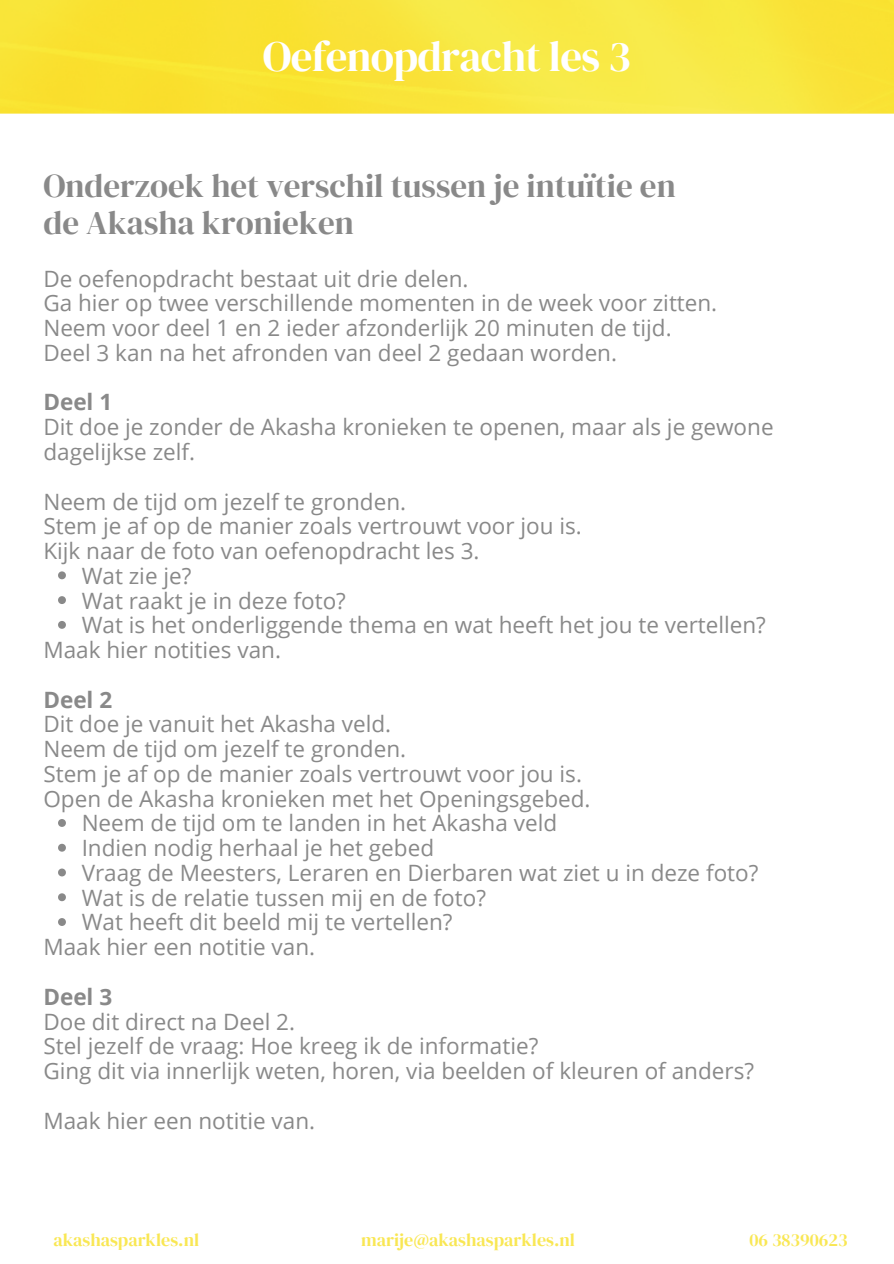
<style>
.page{position:relative;width:894px;height:1264px;background:#fff}
.page>*{position:absolute;margin:0;border:0;box-sizing:border-box;transform-origin:0 0}
.t1{font:42.75px "DM Serif Display";letter-spacing:-.015em;color:#fff}
.t2{font:33px/37.2px "DM Serif Display";color:#898989}
.t3{font:22.5px/24.8px "Open Sans";color:#898989}
.t4{font:18px "DM Serif Display";color:#f8e338}
.s1{font-weight:700}
</style>
<div class="page">
<svg style="left:0;top:0;width:893px;height:113px;background:#f8e43a"></svg>
<svg style="left:58px;top:571px;width:8px;height:8px"></svg>
<svg style="left:58px;top:596px;width:8px;height:8px"></svg>
<svg style="left:58px;top:621px;width:8px;height:8px"></svg>
<svg style="left:58px;top:819px;width:8px;height:8px"></svg>
<svg style="left:58px;top:843px;width:8px;height:8px"></svg>
<svg style="left:58px;top:868px;width:8px;height:8px"></svg>
<svg style="left:58px;top:893px;width:8px;height:8px"></svg>
<svg style="left:58px;top:918px;width:8px;height:8px"></svg>
<h1 class="t1" style="left:263px;top:27px;width:369px">Oefenopdracht les 3</h1>
<h2 class="t2" style="left:43px;top:166px;width:633px">Onderzoek het verschil tussen je intuïtie en de Akasha kronieken</h2>
<h3 class="t3" style="left:43px;top:265px;width:675px">De oefenopdracht bestaat uit drie delen.<br>Ga hier op twee verschillende momenten in de week voor zitten.<br>Neem voor deel 1 en 2 ieder afzonderlijk 20 minuten de tijd.<br>Deel 3 kan na het afronden van deel 2 gedaan worden.</h3>
<h3 class="t3" style="left:43px;top:389px;width:731px"><span class="s1">Deel 1<br></span>Dit doe je zonder de Akasha kronieken te openen, maar als je gewone dagelijkse zelf.</h3>
<h3 class="t3" style="left:43px;top:488px;width:540px">Neem de tijd om jezelf te gronden.<br>Stem je af op de manier zoals vertrouwt voor jou is.<br>Kijk naar de foto van oefenopdracht les 3.</h3>
<p class="t3" style="left:82px;top:562px;width:111px">Wat zie je?</p>
<p class="t3" style="left:82px;top:587px;width:266px">Wat raakt je in deze foto?</p>
<p class="t3" style="left:82px;top:612px;width:685px">Wat is het onderliggende thema en wat heeft het jou te vertellen?</p>
<h3 class="t3" style="left:43px;top:637px;width:239px">Maak hier notities van.</h3>
<h3 class="t3" style="left:43px;top:686px;width:548px"><span class="s1">Deel 2<br></span>Dit doe je vanuit het Akasha veld.<br>Neem de tijd om jezelf te gronden.<br>Stem je af op de manier zoals vertrouwt voor jou is.<br>Open de Akasha kronieken met het Openingsgebed.</h3>
<p class="t3" style="left:82px;top:810px;width:477px">Neem de tijd om te landen in het Akasha veld</p>
<p class="t3" style="left:82px;top:835px;width:354px">Indien nodig herhaal je het gebed</p>
<p class="t3" style="left:82px;top:859px;width:678px">Vraag de Meesters, Leraren en Dierbaren wat ziet u in deze foto?</p>
<p class="t3" style="left:82px;top:884px;width:406px">Wat is de relatie tussen mij en de foto?</p>
<p class="t3" style="left:82px;top:909px;width:372px">Wat heeft dit beeld mij te vertellen?</p>
<h3 class="t3" style="left:43px;top:934px;width:273px">Maak hier een notitie van.</h3>
<h3 class="t3" style="left:43px;top:983px;width:712px"><span class="s1">Deel 3<br></span>Doe dit direct na Deel 2.<br>Stel jezelf de vraag: Hoe kreeg ik de informatie?<br>Ging dit via innerlijk weten, horen, via beelden of kleuren of anders?</h3>
<h3 class="t3" style="left:43px;top:1107px;width:273px">Maak hier een notitie van.</h3>
<p class="t4" style="left:53px;top:1227px;width:147px">akashasparkles.nl</p>
<p class="t4" style="left:361px;top:1227px;width:215px">marije@akashasparkles.nl</p>
<p class="t4" style="left:749px;top:1227px;width:99px">06 38390623</p>
</div>
